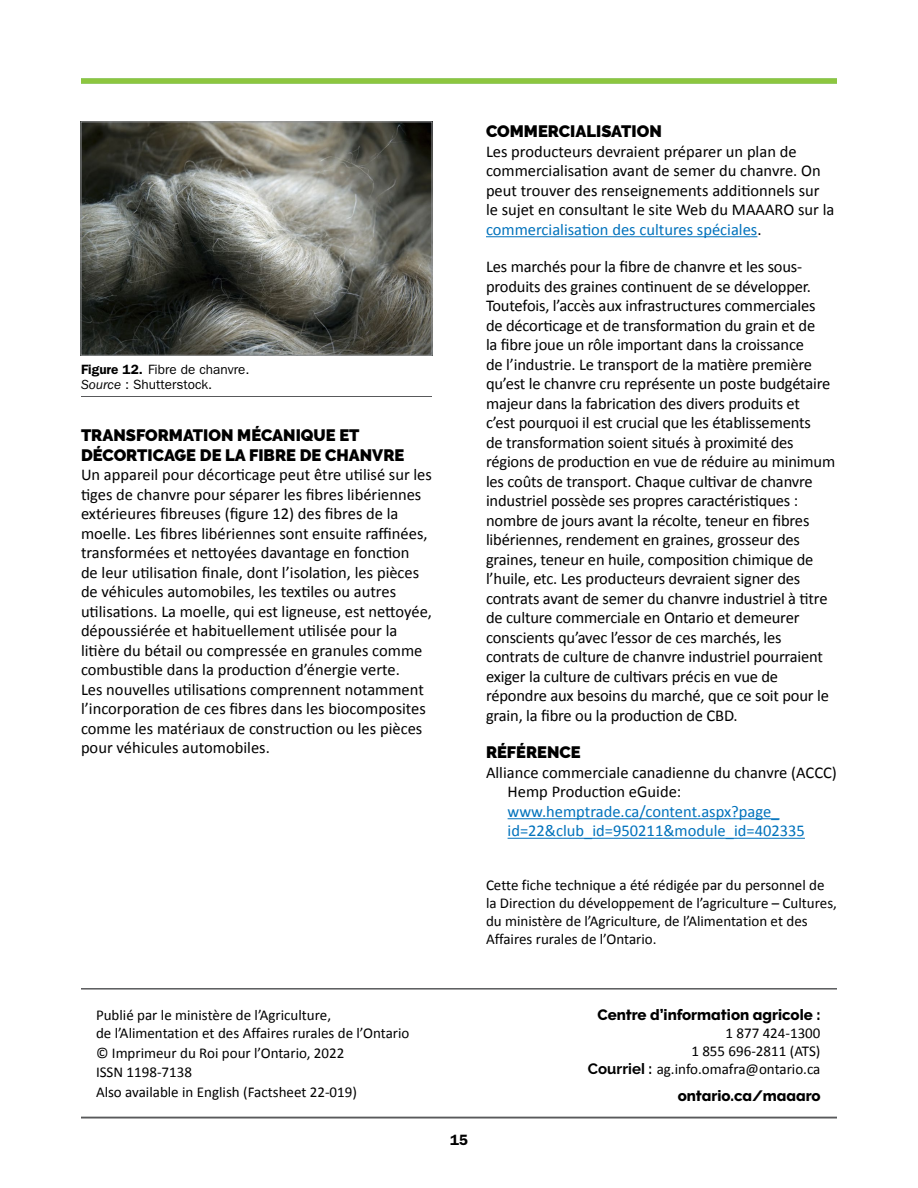
<style>
.page{position:relative;width:918px;height:1188px;background:#fff}
.page>*{position:absolute;margin:0;border:0;box-sizing:border-box;transform-origin:0 0}
.BT{font:16.5px/19.5px "Calibri";letter-spacing:-.01em;color:#000}
.BT_-_resources{font:16.5px/19.5px "Calibri";color:#0072bc}
.Heading_1{font:900 16.5px/19.5px "Raleway";color:#000}
.author_foot{font:15px/18px "Calibri";color:#000}
.Publishing_info{font:15px/18px "Calibri";color:#000}
.Aginfo_box{font:15px "Calibri";color:#000}
.AginfoHead{font:800 15px "Raleway";color:#000}
.Aginfo_box_WEB_SITE{font:800 15px "Raleway";color:#000}
.t1{font:600 15px "ITC Franklin Gothic Std";color:#000}
.Figure_caption_w_rul{font:13.5px/15.3px "ITC Franklin Gothic Std";color:#000}
.s1{font-weight:600}
.s2{font-style:italic}
.s3{color:#0072bc}
.s4{color:#000}
.s5{font-family:"Raleway";font-weight:700}
</style>
<div class="page">
<hr style="left:81px;top:79px;width:756px;height:4px;background:#8dc63f">
<hr style="left:81px;top:1117px;width:756px;height:1px;background:#58595b">
<hr style="left:81px;top:988px;width:756px;height:2px;background:#58595b">
<hr style="left:81px;top:396px;width:351px;height:1px;background:#58595b">
<img style="left:83px;top:124px;width:347px;height:230px">
<div style="left:81px;top:122px;width:351px;height:234px;border:1px solid #939598"></div>
<hr style="left:486px;top:236px;width:271px;height:1px;background:#0072bc">
<hr style="left:508px;top:818px;width:272px;height:1px;background:#0072bc">
<hr style="left:508px;top:838px;width:297px;height:1px;background:#0072bc">
<p class="Figure_caption_w_rul" style="left:81px;top:361px;width:170px"><span class="s1">Figure 12.</span> Fibre de chanvre.<br><span class="s2">Source</span> : Shutterstock.</p>
<h2 class="Heading_1" style="left:81px;top:426px;width:325px">TRANSFORMATION MÉCANIQUE ET<br>DÉCORTICAGE DE LA FIBRE DE CHANVRE</h2>
<p class="BT" style="left:81px;top:465px;width:353px">Un appareil pour décorticage peut être utilisé sur les tiges de chanvre pour séparer les fibres libériennes extérieures fibreuses (figure 12) des fibres de la moelle. Les fibres libériennes sont ensuite raffinées, transformées et nettoyées davantage en fonction<br>de leur utilisation finale, dont l’isolation, les pièces de véhicules automobiles, les textiles ou autres utilisations. La moelle, qui est ligneuse, est nettoyée, dépoussiérée et habituellement utilisée pour la litière du bétail ou compressée en granules comme combustible dans la production d’énergie verte.<br>Les nouvelles utilisations comprennent notamment l’incorporation de ces fibres dans les biocomposites comme les matériaux de construction ou les pièces pour véhicules automobiles.</p>
<h2 class="Heading_1" style="left:486px;top:122px;width:177px">COMMERCIALISATION</h2>
<p class="BT" style="left:486px;top:141px;width:350px">Les producteurs devraient préparer un plan de commercialisation avant de semer du chanvre. On peut trouver des renseignements additionnels sur le sujet en consultant le site Web du MAAARO sur la <span class="s3">commercialisation des cultures spéciales</span>.</p>
<p class="BT" style="left:486px;top:257px;width:351px">Les marchés pour la fibre de chanvre et les sous&shy;produits des graines continuent de se développer.<br>Toutefois, l’accès aux infrastructures commerciales de décorticage et de transformation du grain et de<br>la fibre joue un rôle important dans la croissance<br>de l’industrie. Le transport de la matière première qu’est le chanvre cru représente un poste budgétaire majeur dans la fabrication des divers produits et<br>c’est pourquoi il est crucial que les établissements<br>de transformation soient situés à proximité des régions de production en vue de réduire au minimum les coûts de transport. Chaque cultivar de chanvre industriel possède ses propres caractéristiques : nombre de jours avant la récolte, teneur en fibres libériennes, rendement en graines, grosseur des graines, teneur en huile, composition chimique de l’huile, etc. Les producteurs devraient signer des contrats avant de semer du chanvre industriel à titre de culture commerciale en Ontario et demeurer conscients qu’avec l’essor de ces marchés, les contrats de culture de chanvre industriel pourraient exiger la culture de cultivars précis en vue de répondre aux besoins du marché, que ce soit pour le grain, la fibre ou la production de CBD.</p>
<h2 class="Heading_1" style="left:486px;top:743px;width:96px">RÉFÉRENCE</h2>
<p class="BT_-_resources" style="left:508px;top:762px;width:331px;text-indent:-22px"><span class="s4">Alliance commerciale canadienne du chanvre (ACCC)<br>Hemp Production eGuide: </span>www.hemptrade.ca/content.aspx?page_ id=22&amp;club_id=950211&amp;module_id=402335</p>
<p class="author_foot" style="left:486px;top:876px;width:353px">Cette fiche technique a été rédigée par du personnel de la Direction du développement de l’agriculture – Cultures, du ministère de l’Agriculture, de l’Alimentation et des Affaires rurales de l’Ontario.</p>
<p class="Publishing_info" style="left:96px;top:1007px;width:315px">Publié par le ministère de l’Agriculture,<br>de l’Alimentation et des Affaires rurales de l’Ontario</p>
<p class="Publishing_info" style="left:96px;top:1044px;width:250px">© Imprimeur du Roi pour l’Ontario, 2022</p>
<p class="Publishing_info" style="left:96px;top:1064px;width:98px">ISSN 1198-7138</p>
<p class="Publishing_info" style="left:96px;top:1083px;width:262px">Also available in English (Factsheet 22-019)</p>
<p class="t1" style="left:450px;top:1131px;width:19px">15</p>
<p class="AginfoHead" style="left:597px;top:1006px;width:225px">Centre d’information agricole :</p>
<p class="Aginfo_box" style="left:725px;top:1024px;width:97px">1 877 424-1300</p>
<p class="Aginfo_box" style="left:691px;top:1042px;width:131px">1 855 696-2811 (ATS)</p>
<p class="Aginfo_box" style="left:588px;top:1060px;width:234px"><span class="s5">Courriel :</span> ag.info.omafra@ontario.ca</p>
<p class="Aginfo_box_WEB_SITE" style="left:678px;top:1087px;width:144px">ontario.ca/maaaro</p>
</div>
